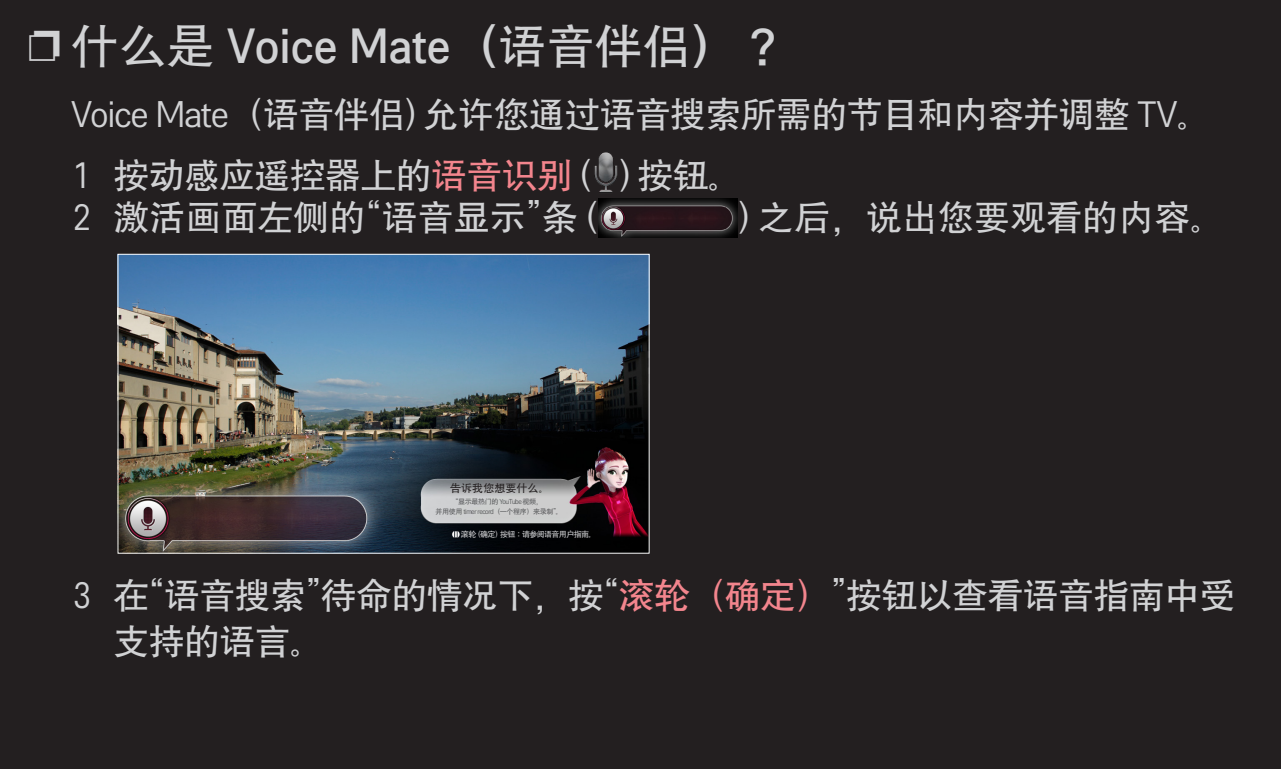
<style>
.page{position:relative;width:1281px;height:769px;background:#fff}
.page>*{position:absolute;margin:0;border:0;box-sizing:border-box;transform-origin:0 0}
.t1{font:48px "LG Display";color:#d1d2d4}
.t2{font:300 36px/60.4px "LG Display";letter-spacing:-.02em;color:#d1d2d4}
.t3{font:300 36px "LG Display";color:#d1d2d4}
.t4{font:300 11px "LG Display";color:#231f20}
.t5{font:300 8px "LG Display";letter-spacing:-.08em;color:#d1d2d4}
.t6{font:300 7px/10.4px "LG Display";letter-spacing:-.06em;color:#57585a;text-align:center}
.s1{font-size:42px}
.s2{color:#f3858d}
</style>
<div class="page">
<div style="left:0;top:0;width:1280px;height:768px;background:#231f20"></div>
<img style="left:594px;top:152px;width:24px;height:40px">
<img style="left:598px;top:198px;width:139px;height:39px">
<img style="left:120px;top:256px;width:527px;height:295px">
<div style="left:118px;top:254px;width:531px;height:299px;border:1px solid #fff"></div>
<h1 class="t1" style="left:28px;top:9px;width:759px"><span class="s1">❐</span> 什么是 Voice Mate（语音伴侣）？</h1>
<p class="t2" style="left:71px;top:81px;width:1143px">Voice Mate（语音伴侣) 允许您通过语音搜索所需的节目和内容并调整 TV。<br>1 按动感应遥控器上的<span class="s2">语音识别</span> ( ) 按钮。</p>
<p class="t3" style="left:74px;top:190px;width:526px">2 激活画面左侧的“语音显示”条 (</p>
<p class="t3" style="left:737px;top:190px;width:490px">) 之后，说出您要观看的内容。</p>
<p class="t4" style="left:450px;top:480px;width:101px">告诉我您想要什么。</p>
<p class="t6" style="left:435px;top:495px;width:129px">“显示最热门的 YouTube 视频，<br>并用使用 timer record（一个程序）来录制”。</p>
<p class="t5" style="left:461px;top:527px;width:137px">滚轮（确定）按钮：请参阅语音用户指南。</p>
<p class="t2" style="left:113px;top:569px;width:1123px;line-height:46px;text-indent:-40px">3 在“语音搜索”待命的情况下，按“<span class="s2">滚轮（确定）</span>”按钮以查看语音指南中受支持的语言。</p>
</div>
